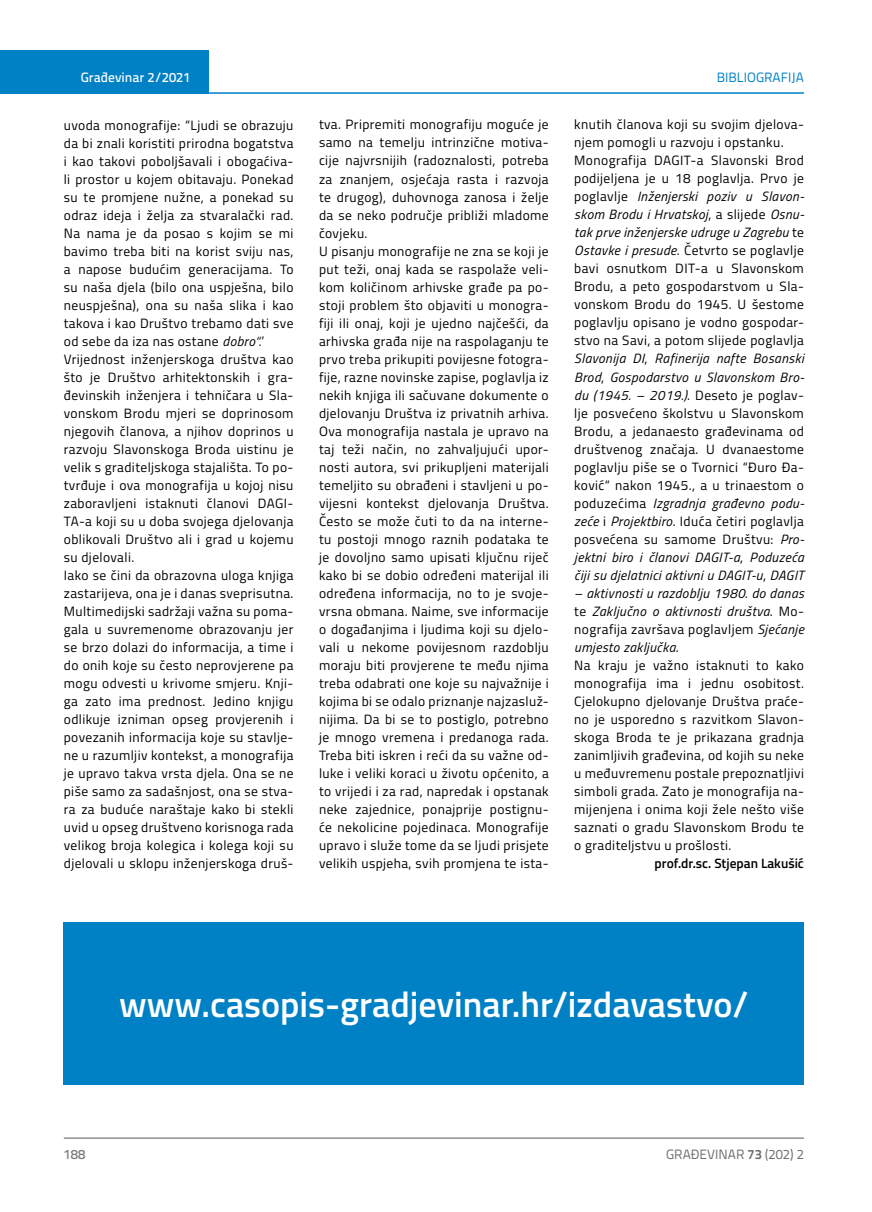
<style>
.page{position:relative;width:872px;height:1212px;background:#fff}
.page>*{position:absolute;margin:0;border:0;box-sizing:border-box;transform-origin:0 0}
.t1{font:600 36px "Titillium";color:#fff}
.t2{font:13.5px/18px "Titillium";letter-spacing:.03em;color:#000}
.t3{font:600 13.5px "Titillium";color:#000}
.t4{font:13.5px "Titillium Text 22 L";color:#6d6e71}
.t5{font:500 13.5px "Titillium Text 22 L";color:#fff}
.t6{font:13.5px "Titillium Text 22 L";color:#0081c6}
.t7{font:500 13.5px "Titillium Text 22 L";color:#797a7d}
.s1{font-style:italic}
.s2{font-weight:700}
</style>
<div class="page">
<div style="left:0;top:50px;width:208px;height:44px;background:#0081c6"></div>
<hr style="left:0;top:92px;width:804px;height:2px;background:#0081c6">
<hr style="left:64px;top:1138px;width:740px;height:1px;background:#58595b">
<div style="left:64px;top:922px;width:740px;height:162px;background:#0081c6"></div>
<p class="t5" style="left:81px;top:67px;width:111px">Građevinar 2/2021</p>
<p class="t6" style="left:717px;top:68px;width:88px">BIBLIOGRAFIJA</p>
<p class="t2" style="left:64px;top:115px;width:231px">uvoda monografije: “Ljudi se obrazuju da bi znali koristiti prirodna bogatstva i kao takovi poboljšavali i obogaćiva&shy;li prostor u kojem obitavaju. Ponekad su te promjene nužne, a ponekad su odraz ideja i želja za stvaralački rad.<br>Na nama je da posao s kojim se mi bavimo treba biti na korist sviju nas, a napose budućim generacijama. To su naša djela (bilo ona uspješna, bilo neuspješna), ona su naša slika i kao takova i kao Društvo trebamo dati sve od sebe da iza nas ostane <span class="s1">dobro“.</span>’ Vrijednost inženjerskoga društva kao što je Društvo arhitektonskih i gra&shy;đevinskih inženjera i tehničara u Sla&shy;vonskom Brodu mjeri se doprinosom njegovih članova, a njihov doprinos u razvoju Slavonskoga Broda uistinu je velik s graditeljskoga stajališta. To po&shy;tvrđuje i ova monografija u kojoj nisu zaboravljeni istaknuti članovi DAGI-TA-a koji su u doba svojega djelovanja oblikovali Društvo ali i grad u kojemu su djelovali.<br>Iako se čini da obrazovna uloga knjiga zastarijeva, ona je i danas sveprisutna.<br>Multimedijski sadržaji važna su poma&shy;gala u suvremenome obrazovanju jer se brzo dolazi do informacija, a time i do onih koje su često neprovjerene pa mogu odvesti u krivome smjeru. Knji&shy;ga zato ima prednost. Jedino knjigu odlikuje izniman opseg provjerenih i povezanih informacija koje su stavlje&shy;ne u razumljiv kontekst, a monografija je upravo takva vrsta djela. Ona se ne piše samo za sadašnjost, ona se stva&shy;ra za buduće naraštaje kako bi stekli uvid u opseg društveno korisnoga rada velikog broja kolegica i kolega koji su djelovali u sklopu inženjerskoga druš-</p>
<p class="t2" style="left:319px;top:115px;width:231px">tva. Pripremiti monografiju moguće je samo na temelju intrinzične motiva&shy;cije najvrsnijih (radoznalosti, potreba za znanjem, osjećaja rasta i razvoja te drugog), duhovnoga zanosa i želje da se neko područje približi mladome čovjeku.<br>U pisanju monografije ne zna se koji je put teži, onaj kada se raspolaže veli&shy;kom količinom arhivske građe pa po&shy;stoji problem što objaviti u monogra&shy;fiji ili onaj, koji je ujedno najčešći, da arhivska građa nije na raspolaganju te prvo treba prikupiti povijesne fotogra&shy;fije, razne novinske zapise, poglavlja iz nekih knjiga ili sačuvane dokumente o djelovanju Društva iz privatnih arhiva.<br>Ova monografija nastala je upravo na taj teži način, no zahvaljujući upor&shy;nosti autora, svi prikupljeni materijali temeljito su obrađeni i stavljeni u po&shy;vijesni kontekst djelovanja Društva.<br>Često se može čuti to da na interne&shy;tu postoji mnogo raznih podataka te je dovoljno samo upisati ključnu riječ kako bi se dobio određeni materijal ili određena informacija, no to je svoje&shy;vrsna obmana. Naime, sve informacije o događanjima i ljudima koji su djelo&shy;vali u nekome povijesnom razdoblju moraju biti provjerene te među njima treba odabrati one koje su najvažnije i kojima bi se odalo priznanje najzasluž&shy;nijima. Da bi se to postiglo, potrebno je mnogo vremena i predanoga rada.<br>Treba biti iskren i reći da su važne od&shy;luke i veliki koraci u životu općenito, a to vrijedi i za rad, napredak i opstanak neke zajednice, ponajprije postignu&shy;će nekolicine pojedinaca. Monografije upravo i služe tome da se ljudi prisjete velikih uspjeha, svih promjena te ista-</p>
<p class="t2" style="left:574px;top:115px;width:231px">knutih članova koji su svojim djelova&shy;njem pomogli u razvoju i opstanku.<br>Monografija DAGIT-a Slavonski Brod podijeljena je u 18 poglavlja. Prvo je poglavlje <span class="s1">Inženjerski poziv u Slavon&shy;skom Brodu i Hrvatskoj</span>, a slijede <span class="s1">Osnu&shy;tak prve inženjerske udruge u Zagrebu</span> te <span class="s1">Ostavke i presude</span>. Četvrto se poglavlje bavi osnutkom DIT-a u Slavonskom Brodu, a peto gospodarstvom u Sla&shy;vonskom Brodu do 1945. U šestome poglavlju opisano je vodno gospodar&shy;stvo na Savi, a potom slijede poglavlja <span class="s1">Slavonija DI</span>, <span class="s1">Rafinerija nafte Bosanski Brod</span>, <span class="s1">Gospodarstvo u Slavonskom Bro&shy;du (1945. – 2019.)</span>. Deseto je poglav&shy;lje posvećeno školstvu u Slavonskom Brodu, a jedanaesto građevinama od društvenog značaja. U dvanaestome poglavlju piše se o Tvornici “Đuro Đa&shy;ković“ nakon 1945., a u trinaestom o poduzećima <span class="s1">Izgradnja građevno podu&shy;zeće</span> i <span class="s1">Projektbiro</span>. Iduća četiri poglavlja posvećena su samome Društvu: <span class="s1">Pro&shy;jektni biro i članovi DAGIT-a</span>, <span class="s1">Poduzeća čiji su djelatnici aktivni u DAGIT-u</span>, <span class="s1">DAGIT</span></p>
<p class="t2" style="left:574px;top:583px;width:231px"><span class="s1">– aktivnosti u razdoblju 1980. do danas </span>te <span class="s1">Zaključno o aktivnosti društva</span>. Mo&shy;nografija završava poglavljem <span class="s1">Sjećanje umjesto zaključka</span>.<br>Na kraju je važno istaknuti to kako monografija ima i jednu osobitost.<br>Cjelokupno djelovanje Društva praće&shy;no je usporedno s razvitkom Slavon&shy;skoga Broda te je prikazana gradnja zanimljivih građevina, od kojih su neke u međuvremenu postale prepoznatljivi simboli grada. Zato je monografija na&shy;mijenjena i onima koji žele nešto više saznati o gradu Slavonskom Brodu te o graditeljstvu u prošlosti.</p>
<p class="t3" style="left:654px;top:853px;width:151px">prof.dr.sc. Stjepan Lakušić</p>
<h1 class="t1" style="left:119px;top:977px;width:630px">www.casopis-gradjevinar.hr/izdavastvo/</h1>
<p class="t7" style="left:64px;top:1144px;width:23px">188</p>
<p class="t4" style="left:666px;top:1144px;width:139px">GRAĐEVINAR <span class="s2">73</span> (202) 2</p>
</div>
